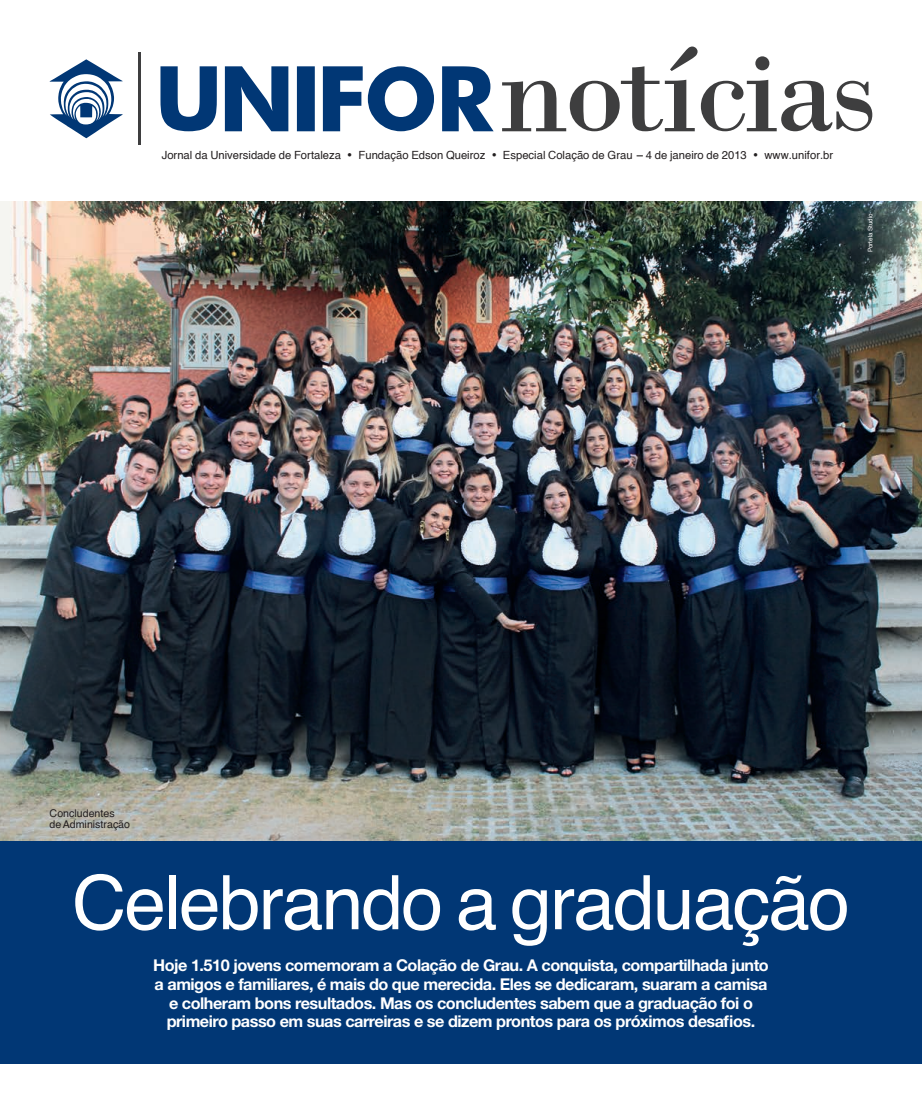
<style>
.page{position:relative;width:922px;height:1117px;background:#fff}
.page>*{position:absolute;margin:0;border:0;box-sizing:border-box;transform-origin:0 0}
.t1{font:75px "Helvetica";letter-spacing:-.025em;color:#fff}
.t2{font:700 16.25px/18.8px "Helvetica Neue";letter-spacing:-.03em;color:#fff;text-align:center}
.t3{font:11.25px "Helvetica";color:#231f20}
.t4{font:10.62px/10.6px "Helvetica";color:#231f20}
.t5{font:6.25px "Helvetica";color:#fff}
.s1{font-stretch:condensed}
</style>
<div class="page">
<div style="left:0;top:834px;width:921px;height:229px;background:#013775"></div>
<img style="left:0;top:202px;width:921px;height:638px">
<hr style="left:138px;top:52px;width:2px;height:93px;background:#3e3e3f">
<svg style="left:160px;top:66px;width:333px;height:65px"></svg>
<svg style="left:50px;top:59px;width:73px;height:79px"></svg>
<svg style="left:502px;top:47px;width:370px;height:84px"></svg>
<p class="t3" style="left:162px;top:148px;width:672px">Jornal da Universidade de Fortaleza <span class="s1">•</span> Fundação Edson Queiroz <span class="s1">•</span> Especial Colação de Grau – 4 de janeiro de 2013 <span class="s1">•</span> www.unifor.br</p>
<p class="t5" style="left:866px;top:252px;width:41px;rotate:-90deg">Portela Studio</p>
<p class="t4" style="left:50px;top:807px;width:82px">Concludentes<br>de Administração</p>
<h1 class="t1" style="left:72px;top:855px;width:779px">Celebrando a graduação</h1>
<p class="t2" style="left:153px;top:955px;width:617px">Hoje 1.510 jovens comemoram a Colação de Grau. A conquista, compartilhada junto a amigos e familiares, é mais do que merecida. Eles se dedicaram, suaram a camisa e colheram bons resultados. Mas os concludentes sabem que a graduação foi o primeiro passo em suas carreiras e se dizem prontos para os próximos desafios.</p>
</div>
